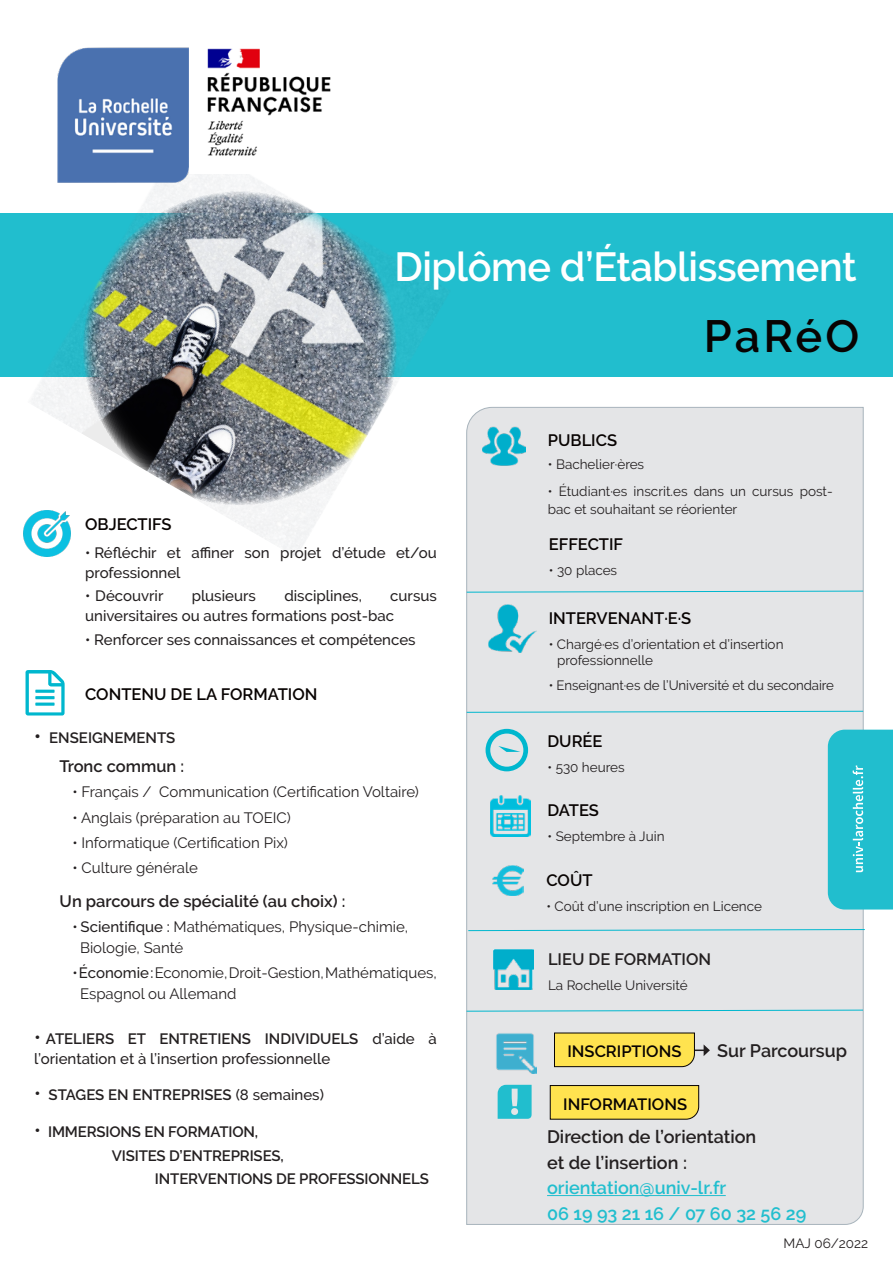
<style>
.page{position:relative;width:893px;height:1263px;background:#fff}
.page>*{position:absolute;margin:0;border:0;box-sizing:border-box;transform-origin:0 0}
.t1{font:600 45px "Raleway";letter-spacing:.065em;color:#080302}
.t2{font:600 40.5px "Raleway";letter-spacing:-.01em;color:#fff}
.t3{font:600 18px "Raleway";color:#231f20}
.t4{font:600 18px "Raleway";color:#21bece}
.t5{font:600 16.5px "Raleway";color:#080302}
.t6{font:600 16.5px "Raleway";color:#231f20}
.t7{font:600 16.35px "Raleway";color:#080302}
.t8{font:500 15px/19.5px "Raleway";color:#231f20}
.t9{font:15px "Raleway";color:#231f20}
.t10{font:600 15px "Raleway";letter-spacing:-.01em;color:#231f20}
.t11{font:13.5px/18px "Raleway";color:#231f20}
.s1{font-size:19.5px}
.s2{font-weight:500}
.s3{font-weight:400;font-size:19.5px}
.s4{font-weight:600}
</style>
<div class="page">
<div style="left:466px;top:407px;width:398px;height:818px;background:#e4e5e7"></div>
<div style="left:0;top:213px;width:893px;height:163px;background:#21bece"></div>
<svg style="left:466px;top:590px;width:398px;height:3px"></svg>
<svg style="left:466px;top:710px;width:398px;height:3px"></svg>
<svg style="left:467px;top:929px;width:398px;height:2px"></svg>
<hr style="left:547px;top:1195px;width:179px;height:1px;background:#21bece">
<div style="left:828px;top:730px;width:65px;height:179px;background:#21bece"></div>
<img style="left:27px;top:174px;width:425px;height:382px">
<img style="left:35px;top:47px;width:177px;height:139px">
<svg style="left:486px;top:729px;width:42px;height:42px;background:#96d5de"></svg>
<img style="left:493px;top:950px;width:40px;height:40px">
<img style="left:490px;top:796px;width:40px;height:40px">
<img style="left:492px;top:865px;width:31px;height:31px">
<img style="left:482px;top:424px;width:43px;height:44px">
<svg style="left:25px;top:670px;width:40px;height:46px"></svg>
<img style="left:488px;top:605px;width:48px;height:48px">
<img style="left:23px;top:508px;width:49px;height:49px">
<img style="left:493px;top:1031px;width:43px;height:43px">
<svg style="left:466px;top:1009px;width:398px;height:3px"></svg>
<img style="left:190px;top:47px;width:141px;height:127px">
<svg style="left:550px;top:1085px;width:149px;height:34px;background:#f2d74c"></svg>
<svg style="left:498px;top:1085px;width:34px;height:34px"></svg>
<hr style="left:676px;top:1049px;width:28px;height:2px;background:#231f20">
<svg style="left:704px;top:1044px;width:6px;height:12px"></svg>
<svg style="left:554px;top:1033px;width:141px;height:34px;background:#f1d74c"></svg>
<p class="t2" style="left:394px;top:244px;width:464px">Diplôme d’Établissement</p>
<p class="t1" style="left:704px;top:310px;width:157px">PaRéO</p>
<p class="t5" style="left:85px;top:515px;width:88px">OBJECTIFS</p>
<p class="t8" style="left:85px;top:543px;width:353px">• Réfléchir et affiner son projet d’étude et/ou professionnel</p>
<p class="t8" style="left:85px;top:586px;width:80px">• Découvrir</p>
<p class="t8" style="left:192px;top:586px;width:66px">plusieurs</p>
<p class="t8" style="left:284px;top:586px;width:79px">disciplines,</p>
<p class="t8" style="left:85px;top:586px;width:353px;text-indent:305px">cursus universitaires ou autres formations post-bac</p>
<p class="t8" style="left:85px;top:629px;width:332px">• Renforcer ses connaissances et compétences</p>
<p class="t5" style="left:85px;top:685px;width:234px">CONTENU DE LA FORMATION</p>
<p class="t10" style="left:34px;top:729px;width:143px"><span class="s1">•</span> ENSEIGNEMENTS</p>
<p class="t6" style="left:60px;top:757px;width:126px">Tronc commun :</p>
<p class="t9" style="left:72px;top:783px;width:348px">• Français / Communication (Certification Voltaire)</p>
<p class="t9" style="left:72px;top:809px;width:220px">• Anglais (préparation au TOEIC)</p>
<p class="t9" style="left:72px;top:834px;width:217px">• Informatique (Certification Pix)</p>
<p class="t9" style="left:72px;top:859px;width:127px">• Culture générale</p>
<p class="t6" style="left:60px;top:892px;width:287px">Un parcours de spécialité (au choix) :</p>
<p class="t9" style="left:72px;top:918px;width:337px">• <span class="s2">Scientifique :</span> Mathématiques, Physique-chimie,</p>
<p class="t9" style="left:80px;top:939px;width:105px">Biologie, Santé</p>
<p class="t9" style="left:72px;top:964px;width:366px">• <span class="s2">Économie :</span> Economie, Droit-Gestion, Mathématiques,</p>
<p class="t9" style="left:80px;top:985px;width:158px">Espagnol ou Allemand</p>
<p class="t8" style="left:34px;top:1029px;width:404px"><span class="s3">•</span> <span class="s4">ATELIERS ET ENTRETIENS INDIVIDUELS</span> d’aide à l’orientation et à l’insertion professionnelle</p>
<p class="t10" style="left:34px;top:1086px;width:291px"><span class="s3">•</span> STAGES EN ENTREPRISES <span class="s2">(8 semaines)</span></p>
<p class="t10" style="left:34px;top:1123px;width:226px"><span class="s3">•</span> IMMERSIONS EN FORMATION,</p>
<p class="t10" style="left:112px;top:1146px;width:173px">VISITES D’ENTREPRISES,</p>
<p class="t10" style="left:155px;top:1170px;width:275px">INTERVENTIONS DE PROFESSIONNELS</p>
<p class="t5" style="left:548px;top:431px;width:71px">PUBLICS</p>
<p class="t11" style="left:548px;top:456px;width:98px">• Bachelier·ères</p>
<p class="t11" style="left:548px;top:482px;width:286px">• Étudiant·es inscrit.es dans un cursus post&shy;bac et souhaitant se réorienter</p>
<p class="t5" style="left:549px;top:534px;width:76px">EFFECTIF</p>
<p class="t11" style="left:549px;top:561px;width:70px">• 30 places</p>
<p class="t5" style="left:549px;top:609px;width:144px">INTERVENANT·E·S</p>
<p class="t11" style="left:557px;top:636px;width:228px;line-height:16.2px;text-indent:-9px">• Chargé·es d’orientation et d’insertion professionnelle</p>
<p class="t11" style="left:549px;top:676px;width:287px">• Enseignant·es de l’Université et du secondaire</p>
<p class="t5" style="left:547px;top:732px;width:57px">DURÉE</p>
<p class="t11" style="left:547px;top:758px;width:79px">• 530 heures</p>
<p class="t5" style="left:547px;top:800px;width:53px">DATES</p>
<p class="t11" style="left:547px;top:827px;width:119px">• Septembre à Juin</p>
<p class="t5" style="left:546px;top:870px;width:48px">COÛT</p>
<p class="t11" style="left:546px;top:897px;width:217px">• Coût d’une inscription en Licence</p>
<p class="t6" style="left:548px;top:949px;width:165px">LIEU DE FORMATION</p>
<p class="t11" style="left:548px;top:976px;width:141px">La Rochelle Université</p>
<p class="t7" style="left:567px;top:1042px;width:115px">INSCRIPTIONS</p>
<p class="t7" style="left:563px;top:1094px;width:125px">INFORMATIONS</p>
<p class="t3" style="left:717px;top:1040px;width:131px">Sur Parcoursup</p>
<p class="t3" style="left:547px;top:1126px;width:211px">Direction de l’orientation</p>
<p class="t3" style="left:547px;top:1152px;width:141px">et de l’insertion :</p>
<p class="t4" style="left:547px;top:1177px;width:181px">orientation@univ-lr.fr</p>
<p class="t4" style="left:547px;top:1203px;width:261px">06 19 93 21 16 / 07 60 32 56 29</p>
<p class="t11" style="left:784px;top:1234px;width:86px">MAJ 06/2022</p>
</div>
